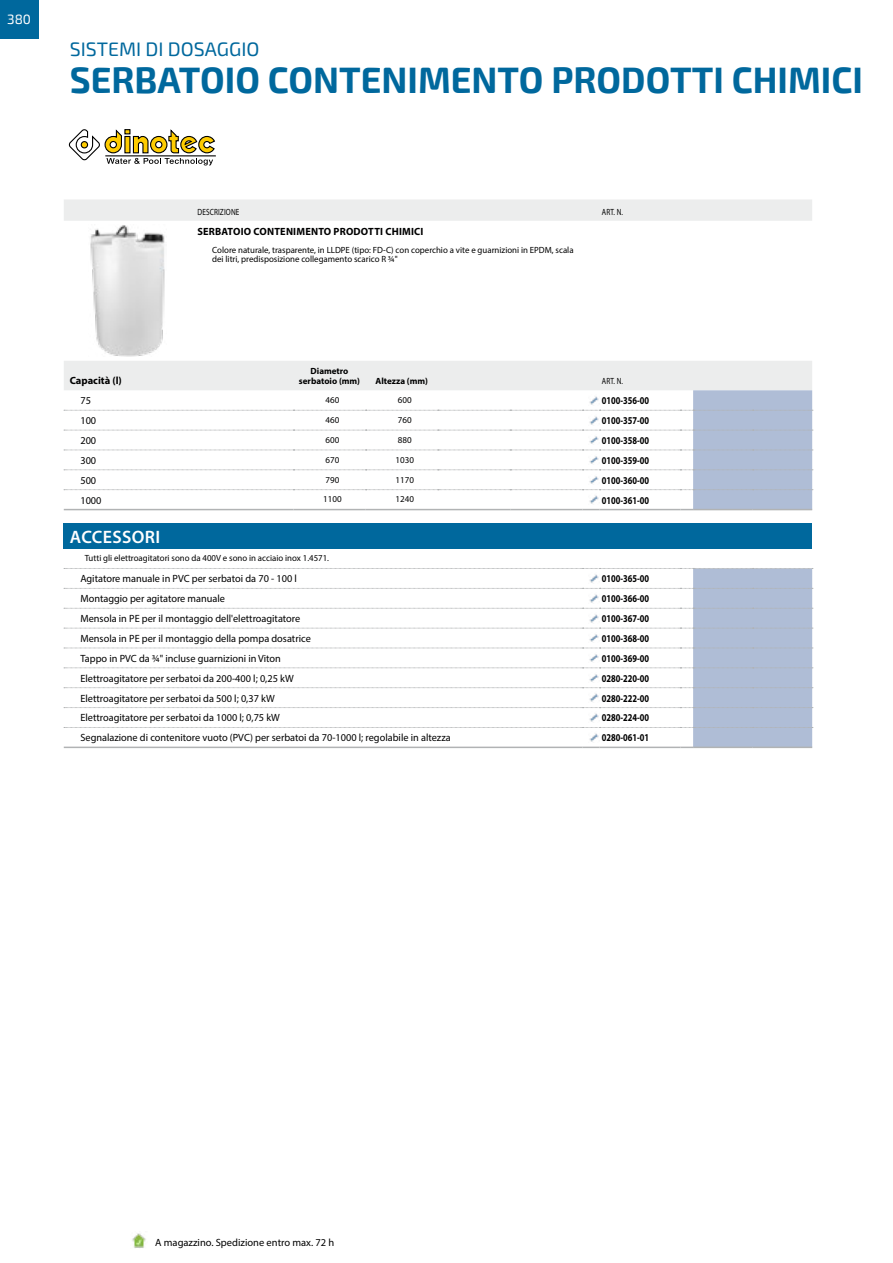
<style>
.page{position:relative;width:893px;height:1263px;background:#fff}
.page>*{position:absolute;margin:0;border:0;box-sizing:border-box;transform-origin:0 0}
._2__Roduktfamilie__N{font:700 36px "Exo 2";color:#00689d}
._1__Kapitel-Titel{font:19.5px "Exo 2";color:#00689d}
.Subheadline{font:600 18px "Myriad Pro";letter-spacing:.02em;color:#fff}
.t1{font:13.5px "Exo 2";color:#fff}
.Artikeltitel{font:10.5px "Myriad Pro";color:#000}
.Art-Nr{font:700 10.5px "Myriad Pro";color:#000;scale:.8 1}
.Artikel-HL{font:700 10.5px "Myriad Pro";letter-spacing:.02em;color:#000}
.HL_Titel__Variable{font:700 10.5px "Myriad Pro";color:#000}
.Artikelbeschreibung{font:9px/9px "Myriad Pro";color:#000}
.Wert{font:9px "Myriad Pro";color:#000}
.HL_Wert{font:700 9px/10.8px "Myriad Pro";color:#000;text-align:center}
.Art-Nr-2{font:9px "Myriad Pro";letter-spacing:.025em;color:#000;scale:.8 1}
.Beschreibung{font:9px "Myriad Pro";letter-spacing:.02em;color:#000;scale:.8 1}
</style>
<div class="page">
<svg style="left:68px;top:129px;width:148px;height:36px"></svg>
<hr style="left:105px;top:156px;width:111px;height:1px;background:#000">
<div style="left:64px;top:200px;width:748px;height:21px;background:#eceded"></div>
<img style="left:90px;top:225px;width:75px;height:131px">
<svg style="left:64px;top:361px;width:749px;height:149px"></svg>
<div style="left:64px;top:523px;width:748px;height:26px;background:#00689d"></div>
<svg style="left:64px;top:568px;width:749px;height:180px"></svg>
<div style="left:0;top:0;width:38px;height:38px;background:#00689d"></div>
<img style="left:132px;top:1233px;width:14px;height:15px">
<p class="t1" style="left:7px;top:11px;width:25px">380</p>
<p class="_1__Kapitel-Titel" style="left:70px;top:38px;width:191px">SISTEMI DI DOSAGGIO</p>
<p class="_2__Roduktfamilie__N" style="left:70px;top:59px;width:795px">SERBATOIO CONTENIMENTO PRODOTTI CHIMICI</p>
<p class="Beschreibung" style="left:197px;top:206px;width:54px">DESCRIZIONE</p>
<p class="Art-Nr-2" style="left:602px;top:206px;width:28px">ART. N.</p>
<p class="Artikel-HL" style="left:197px;top:224px;width:228px">SERBATOIO CONTENIMENTO PRODOTTI CHIMICI</p>
<p class="Artikelbeschreibung" style="left:212px;top:246px;width:363px">Colore naturale, trasparente, in LLDPE (tipo: FD-C) con coperchio a vite e guarnizioni in EPDM, scala dei litri, predisposizione collegamento scarico R ¾"</p>
<p class="HL_Titel__Variable" style="left:70px;top:374px;width:54px">Capacità (l)</p>
<p class="HL_Wert" style="left:299px;top:365px;width:63px">Diametro serbatoio (mm)</p>
<p class="HL_Wert" style="left:376px;top:376px;width:54px">Altezza (mm)</p>
<p class="Art-Nr-2" style="left:602px;top:376px;width:28px">ART. N.</p>
<p class="Artikeltitel" style="left:80px;top:394px;width:12px">75</p>
<p class="Wert" style="left:326px;top:394px;width:15px">460</p>
<p class="Wert" style="left:398px;top:394px;width:15px">600</p>
<p class="Art-Nr" style="left:602px;top:394px;width:61px">0100-356-00</p>
<p class="Artikeltitel" style="left:80px;top:414px;width:17px">100</p>
<p class="Wert" style="left:326px;top:414px;width:15px">460</p>
<p class="Wert" style="left:398px;top:414px;width:15px">760</p>
<p class="Art-Nr" style="left:602px;top:414px;width:61px">0100-357-00</p>
<p class="Artikeltitel" style="left:80px;top:434px;width:17px">200</p>
<p class="Wert" style="left:326px;top:434px;width:15px">600</p>
<p class="Wert" style="left:398px;top:434px;width:15px">880</p>
<p class="Art-Nr" style="left:602px;top:434px;width:61px">0100-358-00</p>
<p class="Artikeltitel" style="left:80px;top:454px;width:17px">300</p>
<p class="Wert" style="left:326px;top:454px;width:15px">670</p>
<p class="Wert" style="left:396px;top:454px;width:20px">1030</p>
<p class="Art-Nr" style="left:602px;top:453px;width:61px">0100-359-00</p>
<p class="Artikeltitel" style="left:80px;top:474px;width:17px">500</p>
<p class="Wert" style="left:326px;top:474px;width:15px">790</p>
<p class="Wert" style="left:396px;top:474px;width:20px">1170</p>
<p class="Art-Nr" style="left:602px;top:473px;width:61px">0100-360-00</p>
<p class="Artikeltitel" style="left:80px;top:494px;width:23px">1000</p>
<p class="Wert" style="left:323px;top:494px;width:20px">1100</p>
<p class="Wert" style="left:396px;top:494px;width:20px">1240</p>
<p class="Art-Nr" style="left:602px;top:493px;width:61px">0100-361-00</p>
<p class="Subheadline" style="left:70px;top:525px;width:92px">ACCESSORI</p>
<p class="Artikelbeschreibung" style="left:85px;top:554px;width:246px">Tutti gli elettroagitatori sono da 400V e sono in acciaio inox 1.4571.</p>
<p class="Artikeltitel" style="left:80px;top:572px;width:218px">Agitatore manuale in PVC per serbatoi da 70 - 100 l</p>
<p class="Art-Nr" style="left:602px;top:572px;width:61px">0100-365-00</p>
<p class="Artikeltitel" style="left:80px;top:592px;width:146px">Montaggio per agitatore manuale</p>
<p class="Art-Nr" style="left:602px;top:592px;width:61px">0100-366-00</p>
<p class="Artikeltitel" style="left:80px;top:612px;width:221px">Mensola in PE per il montaggio dell'elettroagitatore</p>
<p class="Art-Nr" style="left:602px;top:612px;width:61px">0100-367-00</p>
<p class="Artikeltitel" style="left:80px;top:632px;width:232px">Mensola in PE per il montaggio della pompa dosatrice</p>
<p class="Art-Nr" style="left:602px;top:632px;width:61px">0100-368-00</p>
<p class="Artikeltitel" style="left:80px;top:652px;width:202px">Tappo in PVC da ¾" incluse guarnizioni in Viton</p>
<p class="Art-Nr" style="left:602px;top:651px;width:61px">0100-369-00</p>
<p class="Artikeltitel" style="left:80px;top:672px;width:215px">Elettroagitatore per serbatoi da 200-400 l; 0,25 kW</p>
<p class="Art-Nr" style="left:602px;top:671px;width:61px">0280-220-00</p>
<p class="Artikeltitel" style="left:80px;top:692px;width:196px">Elettroagitatore per serbatoi da 500 l; 0,37 kW</p>
<p class="Art-Nr" style="left:602px;top:691px;width:61px">0280-222-00</p>
<p class="Artikeltitel" style="left:80px;top:711px;width:201px">Elettroagitatore per serbatoi da 1000 l; 0,75 kW</p>
<p class="Art-Nr" style="left:602px;top:711px;width:61px">0280-224-00</p>
<p class="Artikeltitel" style="left:80px;top:731px;width:372px">Segnalazione di contenitore vuoto (PVC) per serbatoi da 70-1000 l; regolabile in altezza</p>
<p class="Art-Nr" style="left:602px;top:731px;width:61px">0280-061-01</p>
<p class="Artikeltitel" style="left:155px;top:1236px;width:181px">A magazzino. Spedizione entro max. 72 h</p>
</div>
